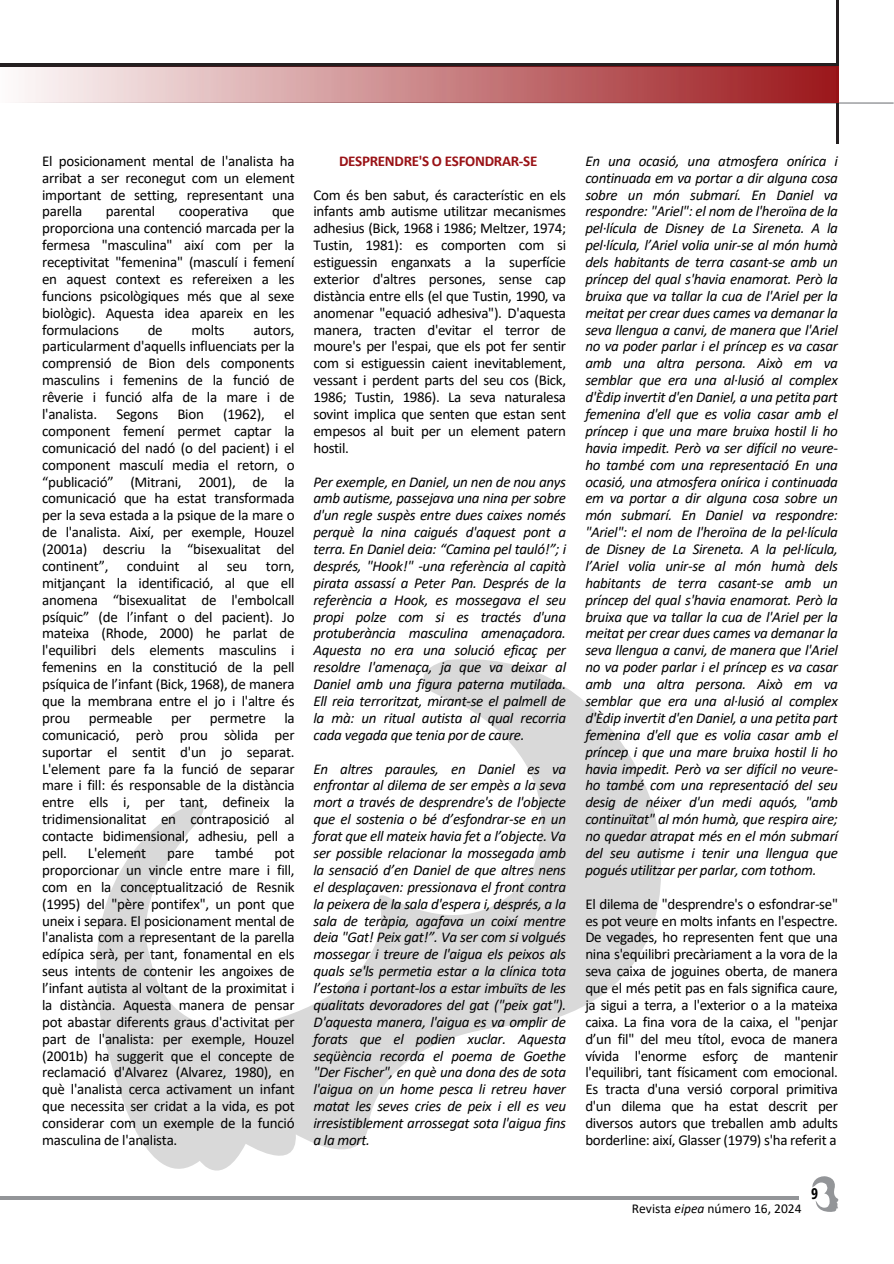
<style>
.page{position:relative;width:894px;height:1264px;background:#fff}
.page>*{position:absolute;margin:0;border:0;box-sizing:border-box;transform-origin:0 0}
.t1{font:15px/17px "Calibri";letter-spacing:-.015em;color:#000;text-align:justify}
.t2{font:italic 15px/17px "Calibri";letter-spacing:-.02em;color:#000;text-align:justify}
.t3{font:700 15px "Calibri";letter-spacing:-.02em;color:#991216}
.t4{font:700 15px "Open Sans Condensed";color:#000}
.t5{font:13.5px "Calibri";color:#000}
.s1{font-style:italic}
</style>
<div class="page">
<svg style="left:96px;top:659px;width:565px;height:512px"></svg>
<svg style="left:812px;top:1176px;width:26px;height:36px"></svg>
<hr style="left:0;top:1196px;width:798px;height:3px;background:#939598">
<hr style="left:0;top:63px;width:837px;height:4px;background:#231f20">
<svg style="left:19px;top:102px;width:874px;height:2px"></svg>
<hr style="left:836px;top:0;width:2px;height:143px;background:#231f20">
<img style="left:25px;top:66px;width:812px;height:36px">
<p class="t1" style="left:42px;top:154px;width:254px">El posicionament mental de l'analista ha arribat a ser reconegut com un element important de setting, representant una parella</p>
<p class="t1" style="left:106px;top:204px;width:51px">parental</p>
<p class="t1" style="left:179px;top:204px;width:71px">cooperativa</p>
<p class="t1" style="left:42px;top:204px;width:254px;text-indent:230px">que proporciona una contenció marcada per la fermesa "masculina" així com per la receptivitat "femenina" (masculí i femení en aquest context es refereixen a les funcions psicològiques més que al sexe biològic). Aquesta idea apareix en les formulacions</p>
<p class="t1" style="left:148px;top:322px;width:17px">de</p>
<p class="t1" style="left:191px;top:322px;width:35px">molts</p>
<p class="t1" style="left:42px;top:322px;width:254px;text-indent:211px">autors, particularment d'aquells influenciats per la comprensió de Bion dels components masculins i femenins de la funció de rêverie i funció alfa de la mare i de l'analista.</p>
<p class="t1" style="left:116px;top:407px;width:43px">Segons</p>
<p class="t1" style="left:177px;top:407px;width:28px">Bion</p>
<p class="t1" style="left:223px;top:407px;width:43px">(1962),</p>
<p class="t1" style="left:42px;top:407px;width:254px;text-indent:242px">el component femení permet captar la comunicació del nadó (o del pacient) i el component masculí media el retorn, o “publicació” (Mitrani, 2001), de la comunicació que ha estat transformada per la seva estada a la psique de la mare o de l'analista. Així, per exemple, Houzel (2001a) descriu la “bisexualitat del continent”, conduint al seu torn, mitjançant la identificació, al que ell anomena “bisexualitat de l'embolcall psíquic” (de l’infant o del pacient). Jo mateixa (Rhode, 2000) he parlat de l'equilibri dels elements masculins i femenins en la constitució de la pell psíquica de l’infant (Bick, 1968), de manera que la membrana entre el jo i l'altre és prou permeable per permetre la comunicació, però prou sòlida per suportar el sentit d'un jo separat.<br>L'element pare fa la funció de separar mare i fill: és responsable de la distància entre ells i, per tant, defineix la tridimensionalitat en contraposició al contacte bidimensional, adhesiu, pell a pell.</p>
<p class="t1" style="left:88px;top:845px;width:60px">L'element</p>
<p class="t1" style="left:167px;top:845px;width:28px">pare</p>
<p class="t1" style="left:215px;top:845px;width:40px">també</p>
<p class="t1" style="left:42px;top:845px;width:254px;text-indent:232px">pot proporcionar un vincle entre mare i fill, com en la conceptualització de Resnik (1995) del "père pontifex", un pont que uneix i separa. El posicionament mental de l'analista com a representant de la parella edípica serà, per tant, fonamental en els seus intents de contenir les angoixes de l’infant autista al voltant de la proximitat i la distància. Aquesta manera de pensar pot abastar diferents graus d'activitat per part de l'analista: per exemple, Houzel (2001b) ha suggerit que el concepte de reclamació d'Alvarez (Alvarez, 1980), en què l'analista cerca activament un infant que necessita ser cridat a la vida, es pot considerar com un exemple de la funció masculina de l'analista.</p>
<p class="t3" style="left:339px;top:154px;width:200px">DESPRENDRE'S O ESFONDRAR-SE</p>
<p class="t1" style="left:313px;top:187px;width:254px">Com és ben sabut, és característic en els infants amb autisme utilitzar mecanismes adhesius (Bick, 1968 i 1986; Meltzer, 1974; Tustin, 1981): es comporten com si estiguessin enganxats a la superfície exterior d'altres persones, sense cap distància entre ells (el que Tustin, 1990, va anomenar "equació adhesiva"). D'aquesta manera, tracten d'evitar el terror de moure's per l'espai, que els pot fer sentir com si estiguessin caient inevitablement, vessant i perdent parts del seu cos (Bick, 1986; Tustin, 1986). La seva naturalesa sovint implica que senten que estan sent empesos al buit per un element patern hostil.</p>
<p class="t2" style="left:313px;top:474px;width:254px">Per exemple, en Daniel, un nen de nou anys amb autisme, passejava una nina per sobre d'un regle suspès entre dues caixes només perquè la nina caigués d'aquest pont a terra. En Daniel deia: “Camina pel tauló!”; i després, "Hook!" -una referència al capità pirata assassí a Peter Pan. Després de la referència a Hook, es mossegava el seu propi polze com si es tractés d'una protuberància masculina amenaçadora.<br>Aquesta no era una solució eficaç per resoldre l'amenaça, ja que va deixar al Daniel amb una figura paterna mutilada.<br>Ell reia terroritzat, mirant-se el palmell de la mà: un ritual autista al qual recorria cada vegada que tenia por de caure.</p>
<p class="t2" style="left:313px;top:761px;width:254px">En altres paraules, en Daniel es va enfrontar al dilema de ser empès a la seva mort a través de desprendre's de l'objecte que el sostenia o bé d’esfondrar-se en un forat que ell mateix havia fet a l’objecte. Va ser possible relacionar la mossegada amb la sensació d’en Daniel de que altres nens el desplaçaven: pressionava el front contra la peixera de la sala d'espera i, després, a la sala de teràpia, agafava un coixí mentre deia "Gat! Peix gat!”. Va ser com si volgués mossegar i treure de l'aigua els peixos als quals se'ls permetia estar a la clínica tota l’estona i portant-los a estar imbuïts de les qualitats devoradores del gat ("peix gat").<br>D'aquesta manera, l'aigua es va omplir de forats que el podien xuclar. Aquesta seqüència recorda el poema de Goethe "Der Fischer", en què una dona des de sota l'aigua on un home pesca li retreu haver matat les seves cries de peix i ell es veu irresistiblement arrossegat sota l'aigua fins a la mort.</p>
<p class="t2" style="left:585px;top:153px;width:254px">En una ocasió, una atmosfera onírica i continuada em va portar a dir alguna cosa sobre un món submarí. En Daniel va respondre: "Ariel": el nom de l'heroïna de la pel·lícula de Disney de La Sireneta. A la pel·lícula, l’Ariel volia unir-se al món humà dels habitants de terra casant-se amb un príncep del qual s'havia enamorat. Però la bruixa que va tallar la cua de l'Ariel per la meitat per crear dues cames va demanar la seva llengua a canvi, de manera que l'Ariel no va poder parlar i el príncep es va casar amb una altra persona. Això em va semblar que era una al·lusió al complex d'Èdip invertit d'en Daniel, a una petita part femenina d'ell que es volia casar amb el príncep i que una mare bruixa hostil li ho havia impedit. Però va ser difícil no veure&shy;ho també com una representació En una ocasió, una atmosfera onírica i continuada em va portar a dir alguna cosa sobre un món submarí. En Daniel va respondre: "Ariel": el nom de l'heroïna de la pel·lícula de Disney de La Sireneta. A la pel·lícula, l’Ariel volia unir-se al món humà dels habitants de terra casant-se amb un príncep del qual s'havia enamorat. Però la bruixa que va tallar la cua de l'Ariel per la meitat per crear dues cames va demanar la seva llengua a canvi, de manera que l'Ariel no va poder parlar i el príncep es va casar amb una altra persona. Això em va semblar que era una al·lusió al complex d'Èdip invertit d'en Daniel, a una petita part femenina d'ell que es volia casar amb el príncep i que una mare bruixa hostil li ho havia impedit. Però va ser difícil no veure&shy;ho també com una representació del seu desig de néixer d'un medi aquós, "amb continuïtat" al món humà, que respira aire; no quedar atrapat més en el món submarí del seu autisme i tenir una llengua que pogués utilitzar per parlar, com tothom.</p>
<p class="t1" style="left:585px;top:896px;width:254px">El dilema de "desprendre's o esfondrar-se" es pot veure en molts infants en l'espectre.<br>De vegades, ho representen fent que una nina s'equilibri precàriament a la vora de la seva caixa de joguines oberta, de manera que el més petit pas en fals significa caure, ja sigui a terra, a l'exterior o a la mateixa caixa. La fina vora de la caixa, el "penjar d’un fil" del meu títol, evoca de manera vívida l'enorme esforç de mantenir l'equilibri, tant físicament com emocional.<br>Es tracta d'una versió corporal primitiva d'un dilema que ha estat descrit per diversos autors que treballen amb adults borderline: així, Glasser (1979) s'ha referit a</p>
<p class="t5" style="left:631px;top:1202px;width:171px">Revista <span class="s1">eipea</span> número 16, 2024</p>
<p class="t4" style="left:810px;top:1183px;width:9px">9</p>
</div>
